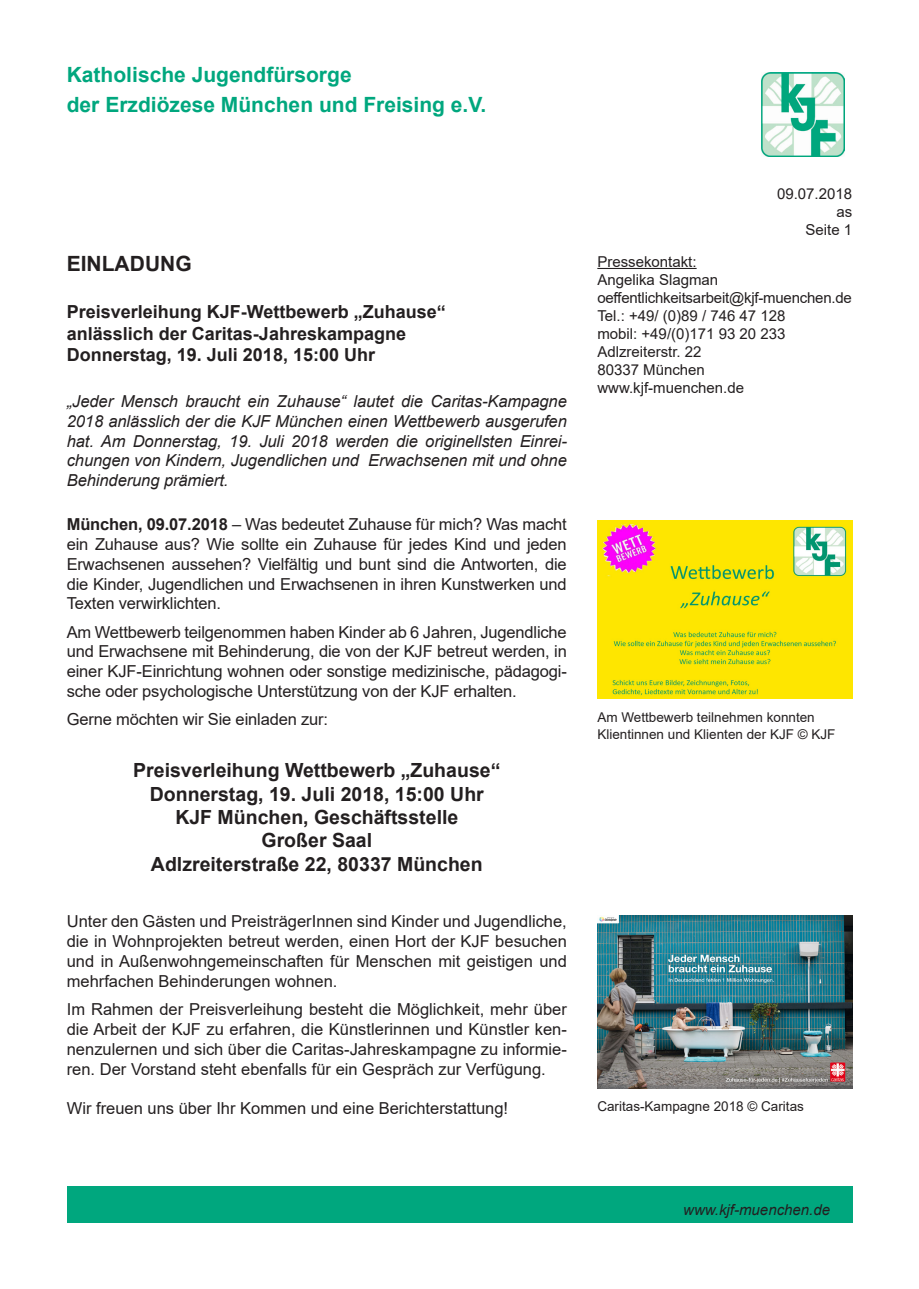
<style>
.page{position:relative;width:919px;height:1289px;background:#fff}
.page>*{position:absolute;margin:0;border:0;box-sizing:border-box;transform-origin:0 0}
.t1{font:700 21px "Arial";color:#00a77e}
.t2{font:700 21px "Arial";color:#231f20}
.t3{font:700 19.5px "Arial";color:#231f20}
.t4{font:700 18px "Arial";color:#231f20}
.t5{font:16.5px/19.8px "Arial";color:#231f20;text-align:justify}
.t6{font:italic 16.5px/19.8px "Arial";letter-spacing:-.005em;color:#231f20;text-align:justify}
.t7{font:15px "Arial";color:#231f20}
.t8{font:italic 15px "Arial";color:#231f20}
.t9{font:13.5px/16.2px "Arial";color:#231f20}
.s1{font-weight:700}
</style>
<div class="page">
<img style="left:761px;top:72px;width:83px;height:85px">
<hr style="left:597px;top:268px;width:99px;height:1px;background:#231f20">
<div style="left:67px;top:1185px;width:785px;height:37px;background:#00a77e"></div>
<img style="left:597px;top:520px;width:255px;height:178px">
<img style="left:597px;top:915px;width:255px;height:173px">
<p class="t1" style="left:67px;top:60px;width:286px">Katholische Jugendfürsorge</p>
<p class="t1" style="left:67px;top:89px;width:421px">der Erzdiözese München und Freising e.V.</p>
<p class="t2" style="left:67px;top:249px;width:126px">EINLADUNG</p>
<p class="t4" style="left:67px;top:299px;width:380px">Preisverleihung KJF-Wettbewerb „Zuhause“</p>
<p class="t4" style="left:67px;top:321px;width:341px">anlässlich der Caritas-Jahreskampagne</p>
<p class="t4" style="left:67px;top:342px;width:310px">Donnerstag, 19. Juli 2018, 15:00 Uhr</p>
<p class="t6" style="left:67px;top:391px;width:501px">„Jeder Mensch braucht ein Zuhause“ lautet die Caritas-Kampagne 2018 anlässlich der die KJF München einen Wettbewerb ausgerufen hat. Am Donnerstag, 19. Juli 2018 werden die originellsten Einrei&shy;chungen von Kindern, Jugendlichen und Erwachsenen mit und ohne Behinderung prämiert.</p>
<p class="t5" style="left:67px;top:514px;width:501px"><span class="s1">München, 09.07.2018</span> – Was bedeutet Zuhause für mich? Was macht ein Zuhause aus? Wie sollte ein Zuhause für jedes Kind und jeden Erwachsenen aussehen? Vielfältig und bunt sind die Antworten, die die Kinder, Jugendlichen und Erwachsenen in ihren Kunstwerken und Texten verwirklichten.</p>
<p class="t5" style="left:67px;top:622px;width:501px">Am Wettbewerb teilgenommen haben Kinder ab 6 Jahren, Jugendliche und Erwachsene mit Behinderung, die von der KJF betreut werden, in einer KJF-Einrichtung wohnen oder sonstige medizinische, pädagogi&shy;sche oder psychologische Unterstützung von der KJF erhalten.</p>
<p class="t5" style="left:67px;top:709px;width:263px">Gerne möchten wir Sie einladen zur:</p>
<p class="t3" style="left:133px;top:756px;width:368px">Preisverleihung Wettbewerb „Zuhause“</p>
<p class="t3" style="left:150px;top:780px;width:335px">Donnerstag, 19. Juli 2018, 15:00 Uhr</p>
<p class="t3" style="left:175px;top:803px;width:284px">KJF München, Geschäftsstelle</p>
<p class="t3" style="left:261px;top:826px;width:112px">Großer Saal</p>
<p class="t3" style="left:151px;top:850px;width:333px">Adlzreiterstraße 22, 80337 München</p>
<p class="t5" style="left:67px;top:911px;width:501px">Unter den Gästen und PreisträgerInnen sind Kinder und Jugendliche, die in Wohnprojekten betreut werden, einen Hort der KJF besuchen und in Außenwohngemeinschaften für Menschen mit geistigen und mehrfachen Behinderungen wohnen.</p>
<p class="t5" style="left:67px;top:999px;width:501px">Im Rahmen der Preisverleihung besteht die Möglichkeit, mehr über die Arbeit der KJF zu erfahren, die Künstlerinnen und Künstler ken&shy;nenzulernen und sich über die Caritas-Jahreskampagne zu informie&shy;ren. Der Vorstand steht ebenfalls für ein Gespräch zur Verfügung.</p>
<p class="t5" style="left:67px;top:1098px;width:443px">Wir freuen uns über Ihr Kommen und eine Berichterstattung!</p>
<p class="t7" style="left:777px;top:183px;width:77px">09.07.2018</p>
<p class="t7" style="left:836px;top:201px;width:17px">as</p>
<p class="t7" style="left:805px;top:219px;width:48px">Seite 1</p>
<p class="t7" style="left:597px;top:251px;width:101px">Pressekontakt:</p>
<p class="t7" style="left:597px;top:269px;width:122px">Angelika Slagman</p>
<p class="t7" style="left:597px;top:287px;width:256px">oeffentlichkeitsarbeit@kjf-muenchen.de</p>
<p class="t7" style="left:597px;top:305px;width:190px">Tel.: +49/ (0)89 / 746 47 128</p>
<p class="t7" style="left:597px;top:323px;width:190px">mobil: +49/(0)171 93 20 233</p>
<p class="t7" style="left:597px;top:341px;width:106px">Adlzreiterstr. 22</p>
<p class="t7" style="left:597px;top:359px;width:109px">80337 München</p>
<p class="t7" style="left:597px;top:377px;width:148px">www.kjf-muenchen.de</p>
<p class="t9" style="left:597px;top:709px;width:240px">Am Wettbewerb teilnehmen konnten<br>Klientinnen und Klienten der KJF © KJF</p>
<p class="t9" style="left:597px;top:1098px;width:208px">Caritas-Kampagne 2018 © Caritas</p>
<p class="t8" style="left:683px;top:1199px;width:148px">www.kjf-muenchen.de</p>
</div>
